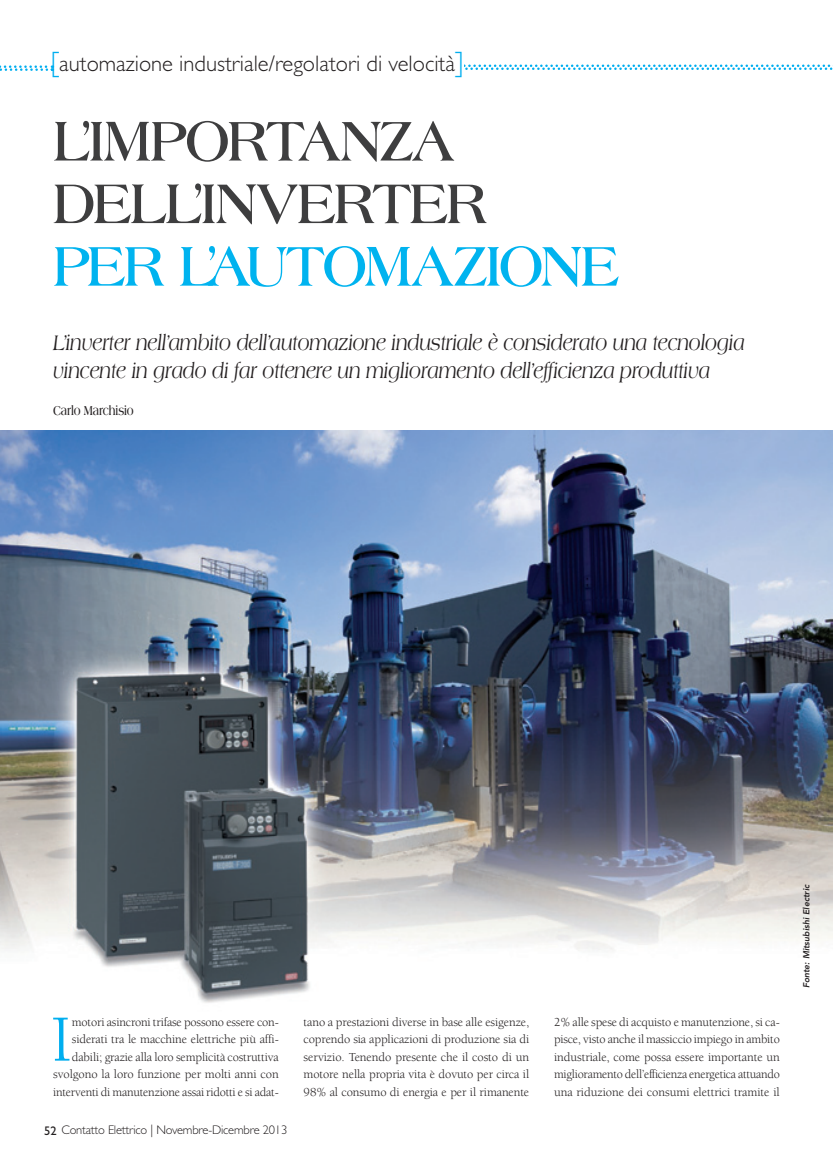
<style>
.page{position:relative;width:833px;height:1170px;background:#fff}
.page>*{position:absolute;margin:0;border:0;box-sizing:border-box;transform-origin:0 0}
.t1{font:67.62px "Berkeley Std";color:#00aeef}
.t2{font:700 60px/62.5px "Americana Std";letter-spacing:-.02em;color:#3e3e3f;scale:.9 1}
.t3{font:700 60px "Americana Std";letter-spacing:-.045em;color:#00b3ef;scale:.9 1}
.t4{font:italic 22.5px/27.5px "Americana Std";letter-spacing:-.01em;color:#231f20;scale:.8 1}
.t5{font:300 22.5px "Gill Sans Std";color:#231f20}
.t6{font:700 13.75px "Americana Std";letter-spacing:-.01em;color:#231f20;scale:.75 1}
.t7{font:12.5px/17.5px "Berkeley Std";letter-spacing:-.01em;color:#231f20;text-align:justify}
.t8{font:300 12.5px "Gill Sans Std";letter-spacing:-.015em;color:#231f20}
.t9{font:italic 800 8.75px "Avenir LT Std";letter-spacing:-.005em;color:#231f20}
.s1{font-size:28.12px;color:#00aeef}
.s2{font-weight:400}
</style>
<div class="page">
<img style="left:0;top:430px;width:833px;height:573px">
<svg style="left:464px;top:64px;width:369px;height:6px"></svg>
<svg style="left:0;top:65px;width:53px;height:6px"></svg>
<h3 class="t5" style="left:51px;top:51px;width:414px"><span class="s1">[</span>automazione industriale/regolatori di velocità<span class="s1">]</span></h3>
<h2 class="t2" style="left:53px;top:110px;width:484px">L’IMPORTANZA<br>DELL’INVERTER</h2>
<h2 class="t3" style="left:53px;top:232px;width:631px">PER L’AUTOMAZIONE</h2>
<h3 class="t4" style="left:53px;top:329px;width:866px">L’inverter nell’ambito dell’automazione industriale è considerato una tecnologia vincente in grado di far ottenere un miglioramento dell’efficienza produttiva</h3>
<p class="t6" style="left:53px;top:403px;width:109px">CARLO MARCHISIO</p>
<p class="t7" style="left:53px;top:1013px;width:227px;text-align:right">motori asincroni trifase possono essere con&shy;siderati tra le macchine elettriche più affi&shy;dabili; grazie alla loro semplicità costruttiva svolgono la loro funzione per molti anni con interventi di manutenzione assai ridotti e si adat-</p>
<h1 class="t1" style="left:51px;top:1003px;width:23px">I</h1>
<p class="t8" style="left:44px;top:1122px;width:245px"><span class="s2">52</span> Contatto Elettrico | Novembre-Dicembre 2013</p>
<p class="t7" style="left:304px;top:1013px;width:227px">tano a prestazioni diverse in base alle esigenze, coprendo sia applicazioni di produzione sia di servizio. Tenendo presente che il costo di un motore nella propria vita è dovuto per circa il 98% al consumo di energia e per il rimanente</p>
<p class="t7" style="left:554px;top:1013px;width:227px">2% alle spese di acquisto e manutenzione, si ca&shy;pisce, visto anche il massiccio impiego in ambito industriale, come possa essere importante un miglioramento dell’efficienza energetica attuando una riduzione dei consumi elettrici tramite il</p>
<p class="t9" style="left:801px;top:988px;width:105px;rotate:-90deg">Fonte: Mitsubishi Electric</p>
</div>
